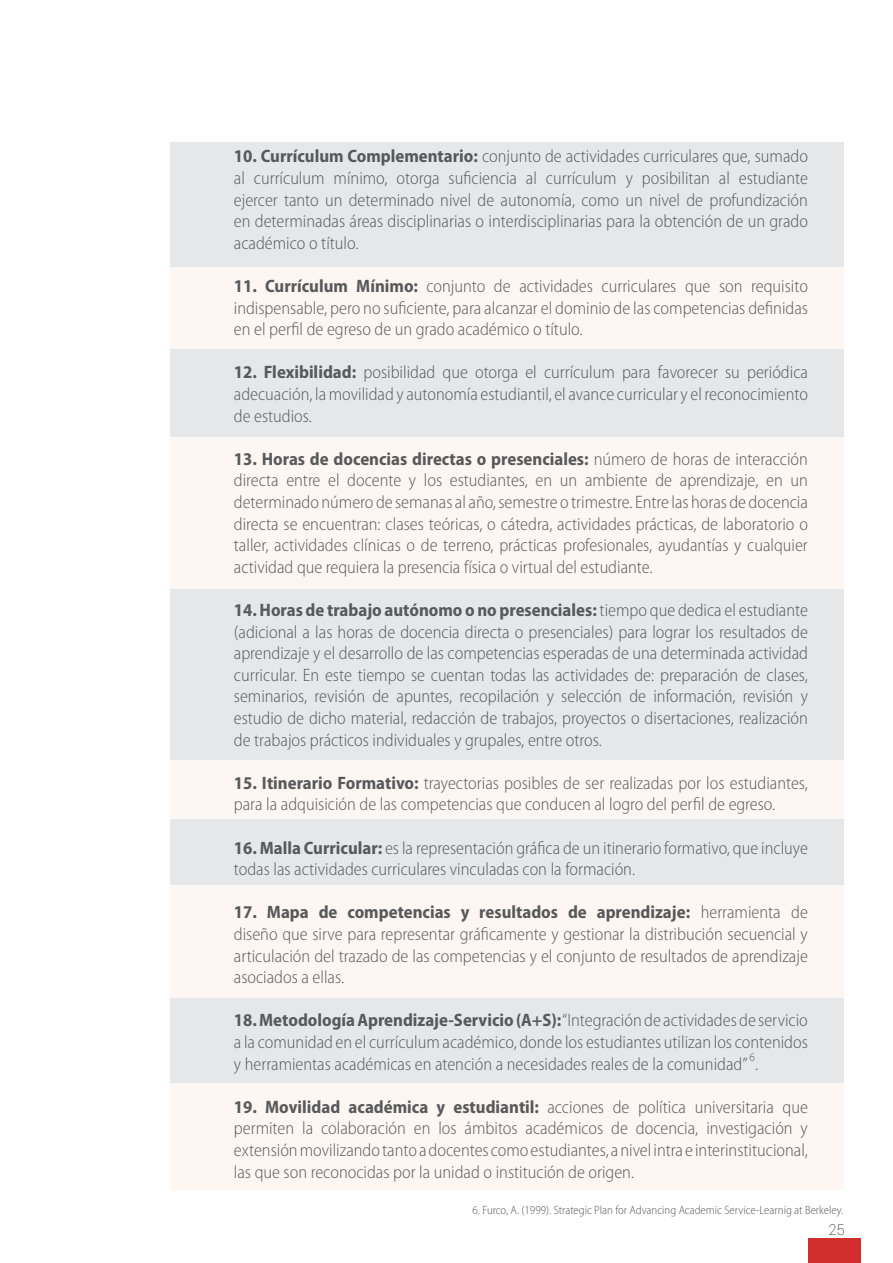
<style>
.page{position:relative;width:893px;height:1263px;background:#fff}
.page>*{position:absolute;margin:0;border:0;box-sizing:border-box;transform-origin:0 0}
.Title___Sidebar_1{font:300 semi-condensed 18px/21.6px "Myriad Pro";color:#58595b;text-align:justify}
.t1{font:100 15px "Roboto";color:#000}
.Title___Sidebar_1-2{font:300 semi-condensed 12px "Myriad Pro";color:#58595b}
.s1{font-weight:700}
</style>
<div class="page">
<div style="left:808px;top:1238px;width:52px;height:25px;background:#d32e2e"></div>
<div style="left:170px;top:142px;width:673px;height:125px;background:#e6e7e8"></div>
<div style="left:170px;top:267px;width:673px;height:82px;background:#fdf6f2"></div>
<div style="left:170px;top:437px;width:673px;height:152px;background:#fdf6f2"></div>
<div style="left:170px;top:759px;width:673px;height:60px;background:#fdf6f2"></div>
<div style="left:170px;top:885px;width:673px;height:113px;background:#fdf6f2"></div>
<div style="left:170px;top:1083px;width:673px;height:106px;background:#fdf6f2"></div>
<div style="left:170px;top:349px;width:673px;height:88px;background:#e6e7e8"></div>
<div style="left:170px;top:589px;width:673px;height:170px;background:#e6e7e8"></div>
<div style="left:170px;top:819px;width:673px;height:66px;background:#e6e7e8"></div>
<div style="left:170px;top:998px;width:673px;height:85px;background:#e6e7e8"></div>
<p class="Title___Sidebar_1" style="left:234px;top:145px;width:576px"><span class="s1">10. Currículum Complementario:</span> conjunto de actividades curriculares que, sumado al currículum mínimo, otorga suficiencia al currículum y posibilitan al estudiante ejercer tanto un determinado nivel de autonomía, como un nivel de profundización en determinadas áreas disciplinarias o interdisciplinarias para la obtención de un grado académico o título.</p>
<p class="Title___Sidebar_1" style="left:234px;top:275px;width:576px"><span class="s1">11. Currículum Mínimo:</span> conjunto de actividades curriculares que son requisito indispensable, pero no suficiente, para alcanzar el dominio de las competencias definidas en el perfil de egreso de un grado académico o título.</p>
<p class="Title___Sidebar_1" style="left:234px;top:361px;width:576px"><span class="s1">12. Flexibilidad:</span> posibilidad que otorga el currículum para favorecer su periódica adecuación, la movilidad y autonomía estudiantil, el avance curricular y el reconocimiento de estudios.</p>
<p class="Title___Sidebar_1" style="left:234px;top:448px;width:576px"><span class="s1">13. Horas de docencias directas o presenciales:</span> número de horas de interacción directa entre el docente y los estudiantes, en un ambiente de aprendizaje, en un determinado número de semanas al año, semestre o trimestre. Entre las horas de docencia directa se encuentran: clases teóricas, o cátedra, actividades prácticas, de laboratorio o taller, actividades clínicas o de terreno, prácticas profesionales, ayudantías y cualquier actividad que requiera la presencia física o virtual del estudiante.</p>
<p class="Title___Sidebar_1" style="left:234px;top:599px;width:576px"><span class="s1">14. Horas de trabajo autónomo o no presenciales:</span> tiempo que dedica el estudiante (adicional a las horas de docencia directa o presenciales) para lograr los resultados de aprendizaje y el desarrollo de las competencias esperadas de una determinada actividad curricular. En este tiempo se cuentan todas las actividades de: preparación de clases, seminarios, revisión de apuntes, recopilación y selección de información, revisión y estudio de dicho material, redacción de trabajos, proyectos o disertaciones, realización de trabajos prácticos individuales y grupales, entre otros.</p>
<p class="Title___Sidebar_1" style="left:234px;top:772px;width:576px"><span class="s1">15. Itinerario Formativo:</span> trayectorias posibles de ser realizadas por los estudiantes, para la adquisición de las competencias que conducen al logro del perfil de egreso.</p>
<p class="Title___Sidebar_1" style="left:234px;top:837px;width:576px"><span class="s1">16. Malla Curricular:</span> es la representación gráfica de un itinerario formativo, que incluye todas las actividades curriculares vinculadas con la formación.</p>
<p class="Title___Sidebar_1" style="left:234px;top:901px;width:576px"><span class="s1">17. Mapa de competencias y resultados de aprendizaje:</span> herramienta de diseño que sirve para representar gráficamente y gestionar la distribución secuencial y articulación del trazado de las competencias y el conjunto de resultados de aprendizaje asociados a ellas.</p>
<p class="Title___Sidebar_1" style="left:234px;top:1009px;width:575px"><span class="s1">18. Metodología Aprendizaje-Servicio (A+S):</span> “Integración de actividades de servicio a la comunidad en el currículum académico, donde los estudiantes utilizan los contenidos y herramientas académicas en atención a necesidades reales de la comunidad” .</p>
<p class="Title___Sidebar_1-2" style="left:750px;top:1049px;width:7px">6</p>
<p class="Title___Sidebar_1" style="left:234px;top:1096px;width:576px"><span class="s1">19. Movilidad académica y estudiantil:</span> acciones de política universitaria que permiten la colaboración en los ámbitos académicos de docencia, investigación y extensión movilizando tanto a docentes como estudiantes, a nivel intra e interinstitucional, las que son reconocidas por la unidad o institución de origen.</p>
<p class="Title___Sidebar_1-2" style="left:473px;top:1203px;width:372px">6. Furco, A. (1999). Strategic Plan for Advancing Academic Service-Learnig at Berkeley.</p>
<p class="t1" style="left:829px;top:1219px;width:18px">25</p>
</div>
